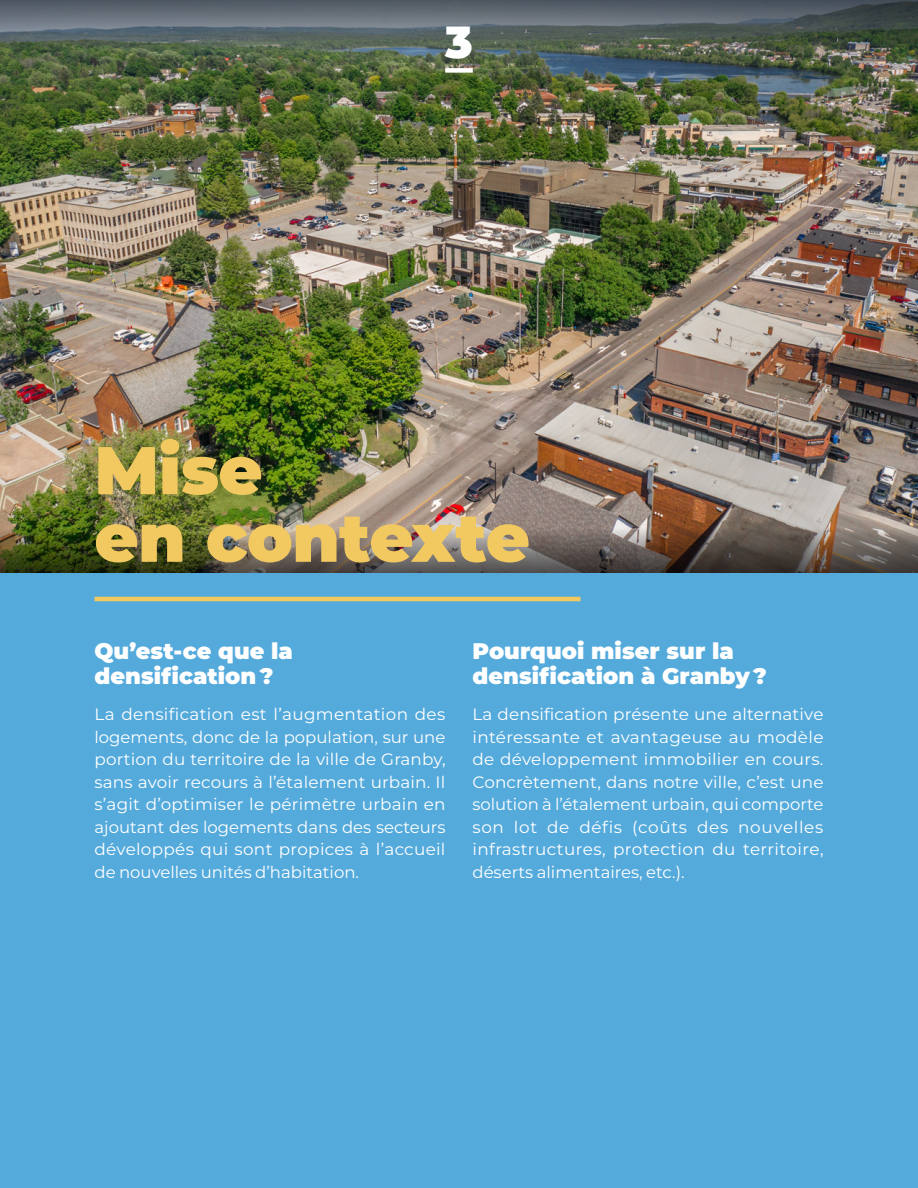
<style>
.page{position:relative;width:918px;height:1188px;background:#fff}
.page>*{position:absolute;margin:0;border:0;box-sizing:border-box;transform-origin:0 0}
.H2_blANC{font:900 67.5px/67.5px "Montserrat";letter-spacing:-.005em;color:#f2c960}
.t1{font:900 45px "Montserrat";color:#fff}
.H3_ApH2{font:900 22.5px/25.5px "Montserrat";letter-spacing:.005em;color:#fff}
.P_blnc{font:16.5px/22.5px "Montserrat";color:#fff;text-align:justify}
</style>
<div class="page">
<img style="left:0;top:48px;width:918px;height:480px">
<img style="left:0;top:528px;width:918px;height:45px">
<svg style="left:0;top:0;width:918px;height:48px;background:#586365"></svg>
<div style="left:0;top:573px;width:918px;height:615px;background:#55aadc"></div>
<hr style="left:94px;top:597px;width:486px;height:4px;background:#f2c960">
<div style="left:445px;top:68px;width:28px;height:5px;background:#fff"></div>
<h2 class="t1" style="left:445px;top:9px;width:29px">3</h2>
<p class="H2_blANC" style="left:94px;top:432px;width:437px">Mise<br>en contexte</p>
<p class="H3_ApH2" style="left:94px;top:636px;width:200px">Qu’est-ce que la densification ?</p>
<p class="P_blnc" style="left:94px;top:702px;width:353px">La densification est l’augmentation des logements, donc de la population, sur une portion du territoire de la ville de Granby, sans avoir recours à l’étalement urbain. Il s’agit d’optimiser le périmètre urbain en ajoutant des logements dans des secteurs développés qui sont propices à l’accueil de nouvelles unités d’habitation.</p>
<h3 class="H3_ApH2" style="left:472px;top:636px;width:296px">Pourquoi miser sur la densification à Granby ?</h3>
<p class="P_blnc" style="left:472px;top:702px;width:353px">La densification présente une alternative intéressante et avantageuse au modèle de développement immobilier en cours.<br>Concrètement, dans notre ville, c’est une solution à l’étalement urbain, qui comporte son lot de défis (coûts des nouvelles infrastructures, protection du territoire, déserts alimentaires, etc.).</p>
</div>
